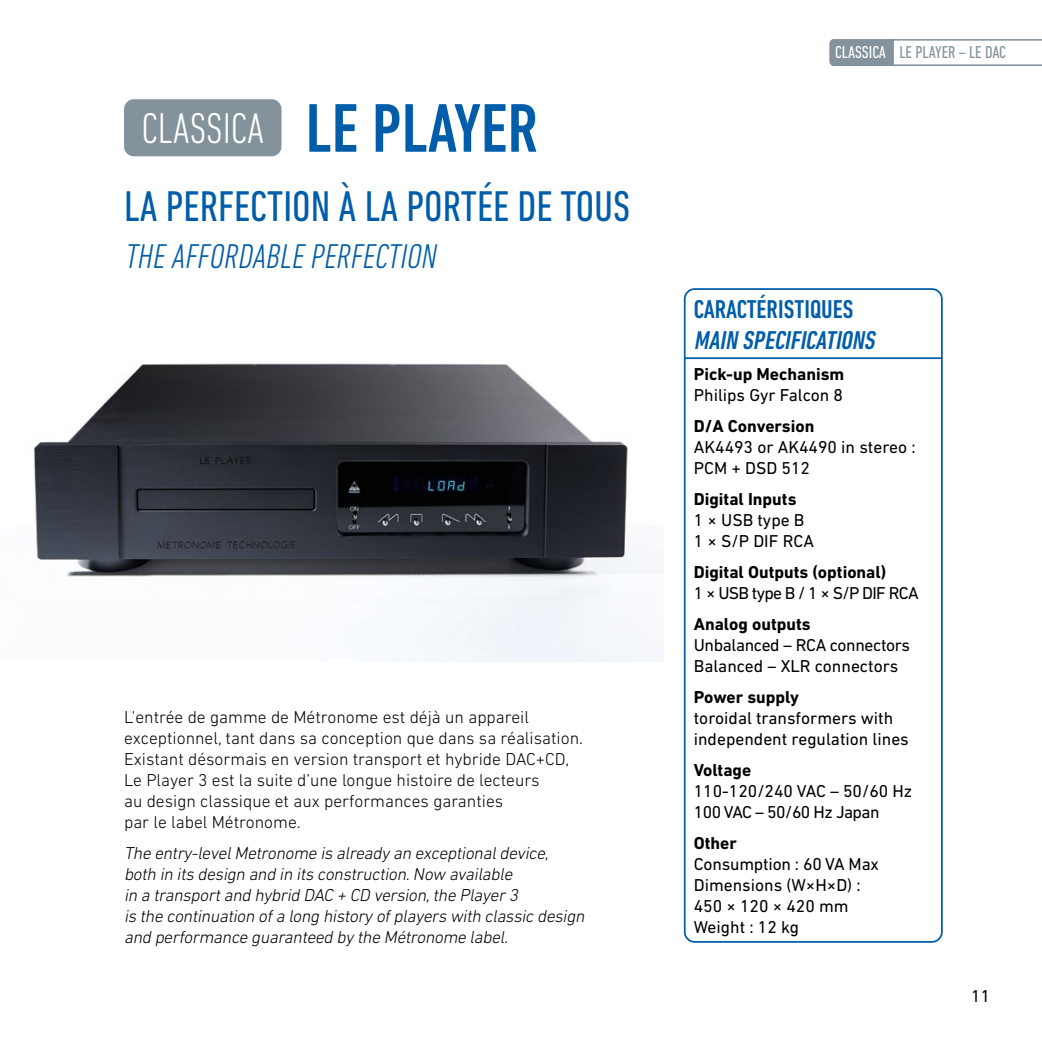
<style>
.page{position:relative;width:1042px;height:1042px;background:#fff}
.page>*{position:absolute;margin:0;border:0;box-sizing:border-box;transform-origin:0 0}
.t1{font:500 condensed 70px "DIN Next LT Pro";color:#005daa}
.t2{font:condensed 43.75px "DIN Next LT Pro";color:#005daa}
.t3{font:300 condensed 43.75px "DIN Next LT Pro";color:#fff}
.t4{font:italic 300 condensed 35px "DIN Next LT Pro";color:#005daa}
.t5{font:italic 500 condensed 26.25px "DIN Next LT Pro";color:#005daa}
.t6{font:500 condensed 26.25px "DIN Next LT Pro";color:#005daa}
.t7{font:300 17.5px/21px "DIN Next LT Pro";color:#000}
.t8{font:italic 300 17.5px/21px "DIN Next LT Pro";color:#000}
.t9{font:17.5px/21px "DIN Next LT Pro";color:#000}
.t10{font:700 17.5px "DIN Next LT Pro";color:#000}
.t11{font:17.5px/21px "DIN Next LT Pro";letter-spacing:-.02em;color:#000}
.t12{font:17.5px/21px "DIN Next LT Pro";letter-spacing:-.03em;color:#000}
.t13{font:17.5px "DIN Next LT Pro";letter-spacing:-.04em;color:#000}
.t14{font:condensed 17.5px "DIN Next LT Pro";color:#83929b}
.s1{color:#fff}
</style>
<div class="page">
<img style="left:33px;top:363px;width:631px;height:298px">
<svg style="left:829px;top:39px;width:213px;height:27px"></svg>
<div style="left:684px;top:288px;width:259px;height:655px;border:2px solid #005daa;border-radius:10px"></div>
<hr style="left:684px;top:357px;width:258px;height:2px;background:#005daa">
<div style="left:124px;top:99px;width:157px;height:57px;background:#83929b;border-radius:10px"></div>
<h2 class="t3" style="left:141px;top:103px;width:124px">CLASSICA</h2>
<h1 class="t1" style="left:306px;top:89px;width:234px">LE PLAYER</h1>
<h2 class="t2" style="left:124px;top:182px;width:508px">LA PERFECTION À LA PORTÉE DE TOUS</h2>
<h3 class="t4" style="left:124px;top:237px;width:320px">THEAFFORDABLEPERFECTION</h3>
<p class="t7" style="left:124px;top:706px;width:460px">L’entrée de gamme de Métronome est déjà un appareil exceptionnel, tant dans sa conception que dans sa réalisation.<br>Existant désormais en version transport et hybride DAC+CD, Le Player 3 est la suite d’une longue histoire de lecteurs<br>au design classique et aux performances garanties<br>par le label Métronome.</p>
<p class="t8" style="left:124px;top:842px;width:465px">The entry-levelMetronome is already an exceptionaldevice, both in its design and in its construction.Now available<br>in a transportand hybrid DAC + CD version,the Player3<br>is the continuation ofa long history ofplayers with classic design and performance guaranteed by the Métronome label.</p>
<p class="t14" style="left:835px;top:42px;width:172px"><span class="s1">CLASSICA</span> LE PLAYER – LE DAC</p>
<h3 class="t6" style="left:694px;top:294px;width:161px">CARACTÉRISTIQUES</h3>
<h3 class="t5" style="left:694px;top:326px;width:187px">MAIN SPECIFICATIONS</h3>
<p class="t10" style="left:694px;top:364px;width:152px">Pick-up Mechanism</p>
<p class="t9" style="left:694px;top:384px;width:151px">Philips Gyr Falcon 8</p>
<p class="t10" style="left:694px;top:416px;width:122px">D/A Conversion</p>
<p class="t9" style="left:694px;top:436px;width:223px">AK4493 or AK4490 in stereo :<br>PCM + DSD 512</p>
<p class="t10" style="left:694px;top:489px;width:104px">Digital Inputs</p>
<p class="t9" style="left:694px;top:509px;width:122px">1 × USB type B<br>1 × S/P DIF RCA</p>
<p class="t10" style="left:694px;top:562px;width:194px">Digital Outputs (optional)</p>
<p class="t13" style="left:694px;top:583px;width:226px">1 × USB type B / 1 × S/P DIF RCA</p>
<p class="t10" style="left:694px;top:614px;width:118px">Analog outputs</p>
<p class="t11" style="left:694px;top:634px;width:218px">Unbalanced – RCA connectors<br>Balanced – XLR connectors</p>
<p class="t10" style="left:694px;top:687px;width:107px">Power supply</p>
<p class="t9" style="left:694px;top:707px;width:217px">toroidal transformers with independent regulation lines</p>
<p class="t10" style="left:694px;top:759px;width:59px">Voltage</p>
<p class="t12" style="left:694px;top:780px;width:220px">110-120/240 VAC – 50/60 Hz<br>100 VAC – 50/60 Hz Japan</p>
<p class="t10" style="left:694px;top:832px;width:45px">Other</p>
<p class="t9" style="left:694px;top:853px;width:187px">Consumption : 60 VA Max<br>Dimensions (W×H×D) :<br>450 × 120 × 420 mm<br>Weight : 12 kg</p>
<p class="t9" style="left:971px;top:985px;width:20px">11</p>
</div>
